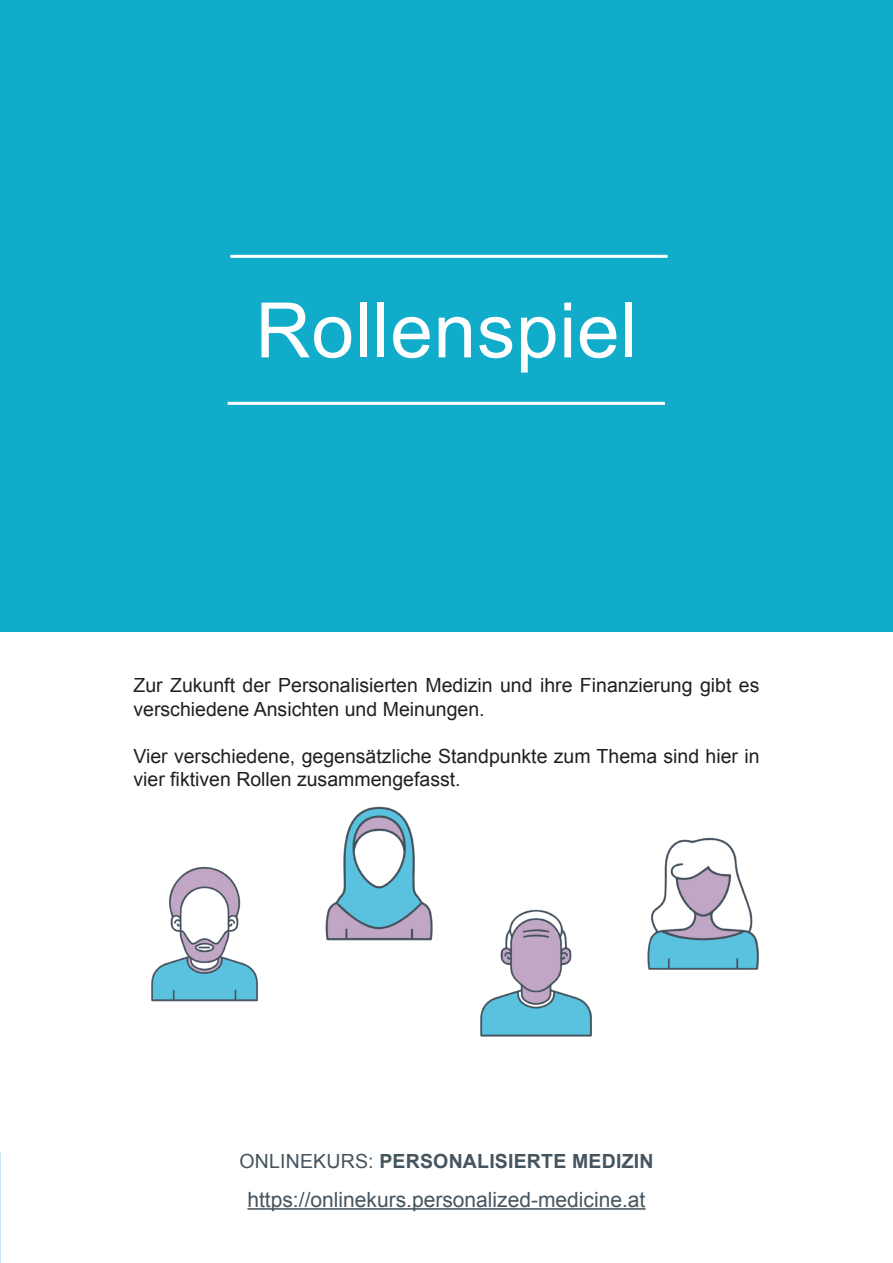
<style>
.page{position:relative;width:893px;height:1263px;background:#fff}
.page>*{position:absolute;margin:0;border:0;box-sizing:border-box;transform-origin:0 0}
.Lauftext{font:76.5px "Arial";letter-spacing:.01em;color:#fff}
.Lauftext-2{font:21px "Arial";color:#45545e}
.t1{font:19.5px/23.4px "Arial";color:#231f20}
.Lauftext-3{font:700 19.5px "Arial";letter-spacing:.01em;color:#45545e}
.s1{font-weight:400}
</style>
<div class="page">
<div style="left:0;top:0;width:893px;height:631px;background:#10acca"></div>
<hr style="left:247px;top:1208px;width:398px;height:2px;background:#45545e">
<hr style="left:228px;top:402px;width:437px;height:3px;background:#fff">
<hr style="left:230px;top:255px;width:438px;height:3px;background:#fff">
<img style="left:151px;top:867px;width:107px;height:134px">
<img style="left:325px;top:806px;width:108px;height:134px">
<img style="left:480px;top:909px;width:112px;height:128px">
<img style="left:647px;top:837px;width:112px;height:133px">
<p class="Lauftext" style="left:256px;top:280px;width:383px">Rollenspiel</p>
<p class="t1" style="left:133px;top:674px;width:628px">Zur Zukunft der Personalisierten Medizin und ihre Finanzierung gibt es verschiedene Ansichten und Meinungen.</p>
<p class="t1" style="left:133px;top:744px;width:628px">Vier verschiedene, gegensätzliche Standpunkte zum Thema sind hier in vier fiktiven Rollen zusammengefasst.</p>
<p class="Lauftext-3" style="left:239px;top:1148px;width:416px"><span class="s1">ONLINEKURS:</span> PERSONALISIERTE MEDIZIN</p>
<p class="Lauftext-2" style="left:247px;top:1185px;width:399px">https://onlinekurs.personalized-medicine.at</p>
</div>
